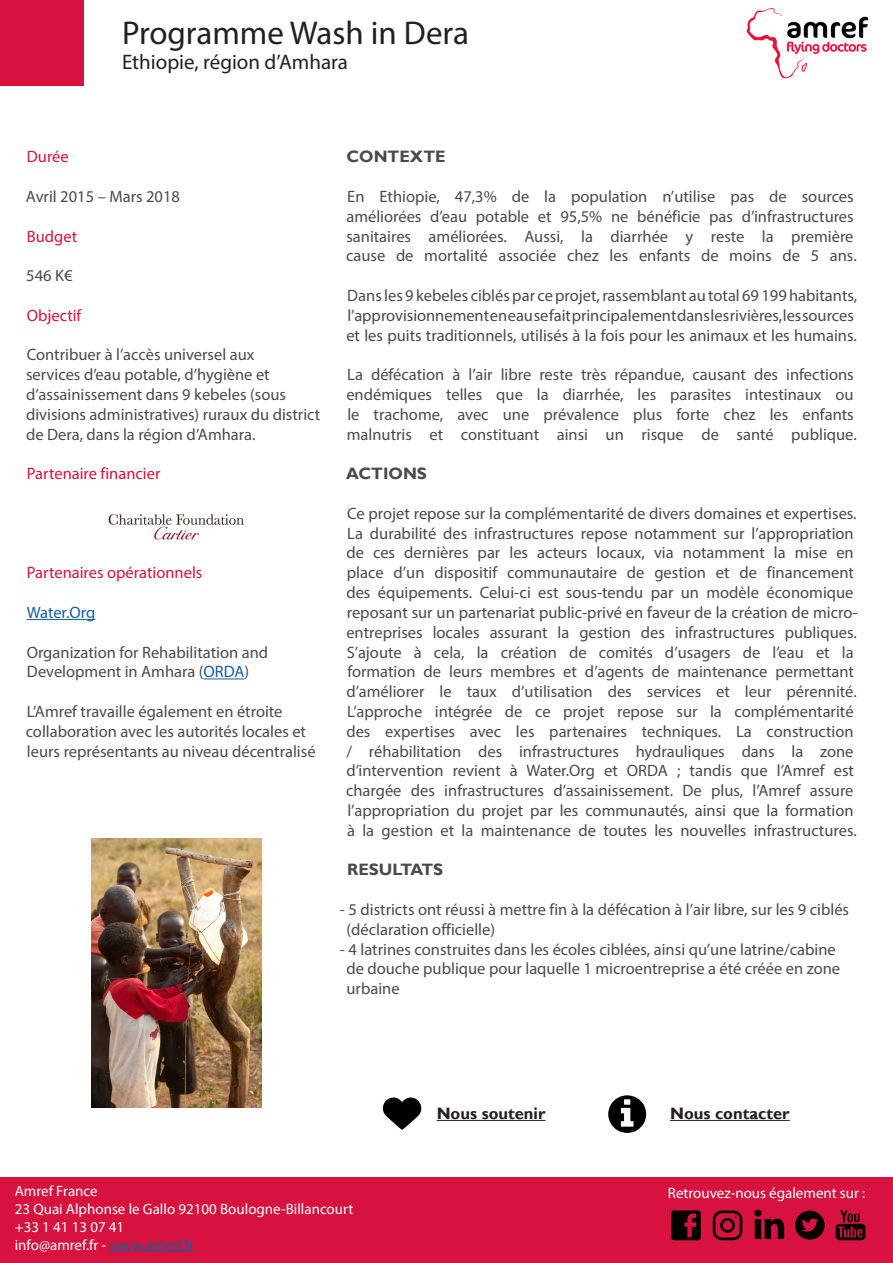
<style>
.page{position:relative;width:893px;height:1263px;background:#fff}
.page>*{position:absolute;margin:0;border:0;box-sizing:border-box;transform-origin:0 0}
.t1{font:33px "Myriad Pro";color:#231f20}
.t2{font:21px "Myriad Pro";color:#231f20}
.t3{font:16.5px/19.8px "Myriad Pro";color:#494a4b}
.t4{font:16.5px "Myriad Pro";color:#d7123e}
.t5{font:700 16.5px "Gill Sans";color:#231f20}
.t6{font:700 16.5px "Gill Sans";color:#494a4b}
.t7{font:16.5px "Myriad Pro";letter-spacing:-.005em;color:#175d9e}
.t8{font:15px "Myriad Pro";color:#fff}
.s1{color:#175d9e}
</style>
<div class="page">
<div style="left:0;top:1178px;width:893px;height:85px;background:#d7123e"></div>
<hr style="left:109px;top:1251px;width:85px;height:1px;background:#175d9e">
<hr style="left:27px;top:619px;width:68px;height:1px;background:#175d9e">
<hr style="left:203px;top:678px;width:41px;height:1px;background:#175d9e">
<div style="left:0;top:0;width:84px;height:85px;background:#d7123e"></div>
<img style="left:746px;top:8px;width:123px;height:71px">
<svg style="left:836px;top:1210px;width:29px;height:30px"></svg>
<svg style="left:671px;top:1210px;width:154px;height:30px"></svg>
<svg style="left:383px;top:1097px;width:38px;height:33px"></svg>
<svg style="left:608px;top:1095px;width:38px;height:38px"></svg>
<hr style="left:437px;top:1120px;width:108px;height:1px;background:#231f20">
<hr style="left:670px;top:1120px;width:120px;height:1px;background:#231f20">
<img style="left:108px;top:514px;width:136px;height:26px">
<img style="left:92px;top:838px;width:170px;height:270px">
<p class="t1" style="left:122px;top:13px;width:349px">Programme Wash in Dera</p>
<p class="t2" style="left:122px;top:49px;width:227px">Ethiopie, région d’Amhara</p>
<p class="t4" style="left:27px;top:147px;width:43px">Durée</p>
<p class="t3" style="left:26px;top:186px;width:156px">Avril 2015 – Mars 2018</p>
<p class="t4" style="left:27px;top:226px;width:52px">Budget</p>
<p class="t3" style="left:26px;top:266px;width:48px">546 K€</p>
<p class="t4" style="left:27px;top:305px;width:56px">Objectif</p>
<p class="t3" style="left:26px;top:345px;width:296px">Contribuer à l’accès universel aux<br>services d’eau potable, d’hygiène et d’assainissement dans 9 kebeles (sous divisions administratives) ruraux du district de Dera, dans la région d’Amhara.</p>
<p class="t4" style="left:27px;top:464px;width:135px">Partenaire financier</p>
<p class="t4" style="left:27px;top:563px;width:177px">Partenaires opérationnels</p>
<p class="t7" style="left:27px;top:602px;width:70px">Water.Org</p>
<p class="t3" style="left:27px;top:642px;width:243px">Organization for Rehabilitation and<br>Development in Amhara (<span class="s1">ORDA</span>)</p>
<p class="t3" style="left:26px;top:701px;width:291px">L’Amref travaille également en étroite collaboration avec les autorités locales et leurs représentants au niveau décentralisé</p>
<p class="t6" style="left:347px;top:147px;width:101px">CONTEXTE</p>
<p class="t3" style="left:346px;top:186px;width:512px">En Ethiopie, 47,3% de la population n’utilise pas de sources améliorées d’eau potable et 95,5% ne bénéficie pas d’infrastructures sanitaires améliorées. Aussi, la diarrhée y reste la première cause de mortalité associée chez les enfants de moins de 5 ans.</p>
<p class="t3" style="left:346px;top:285px;width:512px">Dans les 9 kebeles ciblés par ce projet, rassemblant au total 69 199 habitants, l’approvisionnement en eau se fait principalement dans les rivières, les sources et les puits traditionnels, utilisés à la fois pour les animaux et les humains.</p>
<p class="t3" style="left:346px;top:365px;width:512px">La défécation à l’air libre reste très répandue, causant des infections endémiques telles que la diarrhée, les parasites intestinaux ou le trachome, avec une prévalence plus forte chez les enfants malnutris et constituant ainsi un risque de santé publique.</p>
<p class="t6" style="left:346px;top:464px;width:82px">ACTIONS</p>
<p class="t3" style="left:346px;top:503px;width:513px">Ce projet repose sur la complémentarité de divers domaines et expertises.<br>La durabilité des infrastructures repose notamment sur l’appropriation de ces dernières par les acteurs locaux, via notamment la mise en place d’un dispositif communautaire de gestion et de financement des équipements. Celui-ci est sous-tendu par un modèle économique reposant sur un partenariat public-privé en faveur de la création de micro&shy;entreprises locales assurant la gestion des infrastructures publiques.</p>
<p class="t3" style="left:346px;top:642px;width:512px">S’ajoute à cela, la création de comités d’usagers de l’eau et la formation de leurs membres et d’agents de maintenance permettant d’améliorer le taux d’utilisation des services et leur pérennité.</p>
<p class="t3" style="left:346px;top:701px;width:512px">L’approche intégrée de ce projet repose sur la complémentarité des expertises avec les partenaires techniques. La construction / réhabilitation des infrastructures hydrauliques dans la zone d’intervention revient à Water.Org et ORDA ; tandis que l’Amref est chargée des infrastructures d’assainissement. De plus, l’Amref assure l’appropriation du projet par les communautés, ainsi que la formation à la gestion et la maintenance de toutes les nouvelles infrastructures.</p>
<p class="t6" style="left:347px;top:860px;width:97px">RESULTATS</p>
<p class="t3" style="left:347px;top:899px;width:504px;text-indent:-7px">- 5 districts ont réussi à mettre fin à la défécation à l’air libre, sur les 9 ciblés (déclaration officielle)</p>
<p class="t3" style="left:346px;top:939px;width:495px;text-indent:-6px">- 4 latrines construites dans les écoles ciblées, ainsi qu’une latrine/cabine de douche publique pour laquelle 1 microentreprise a été créée en zone urbaine</p>
<p class="t5" style="left:437px;top:1104px;width:110px">Nous soutenir</p>
<p class="t5" style="left:670px;top:1104px;width:121px">Nous contacter</p>
<p class="t8" style="left:15px;top:1181px;width:84px">Amref France</p>
<p class="t8" style="left:15px;top:1199px;width:340px">23 Quai Alphonse le Gallo 92100 Boulogne-Billancourt</p>
<p class="t8" style="left:15px;top:1217px;width:111px">+33 1 41 13 07 41</p>
<p class="t8" style="left:15px;top:1235px;width:180px">info@amref.fr - <span class="s1">www.amref.fr</span></p>
<p class="t8" style="left:668px;top:1183px;width:199px">Retrouvez-nous également sur :</p>
</div>
